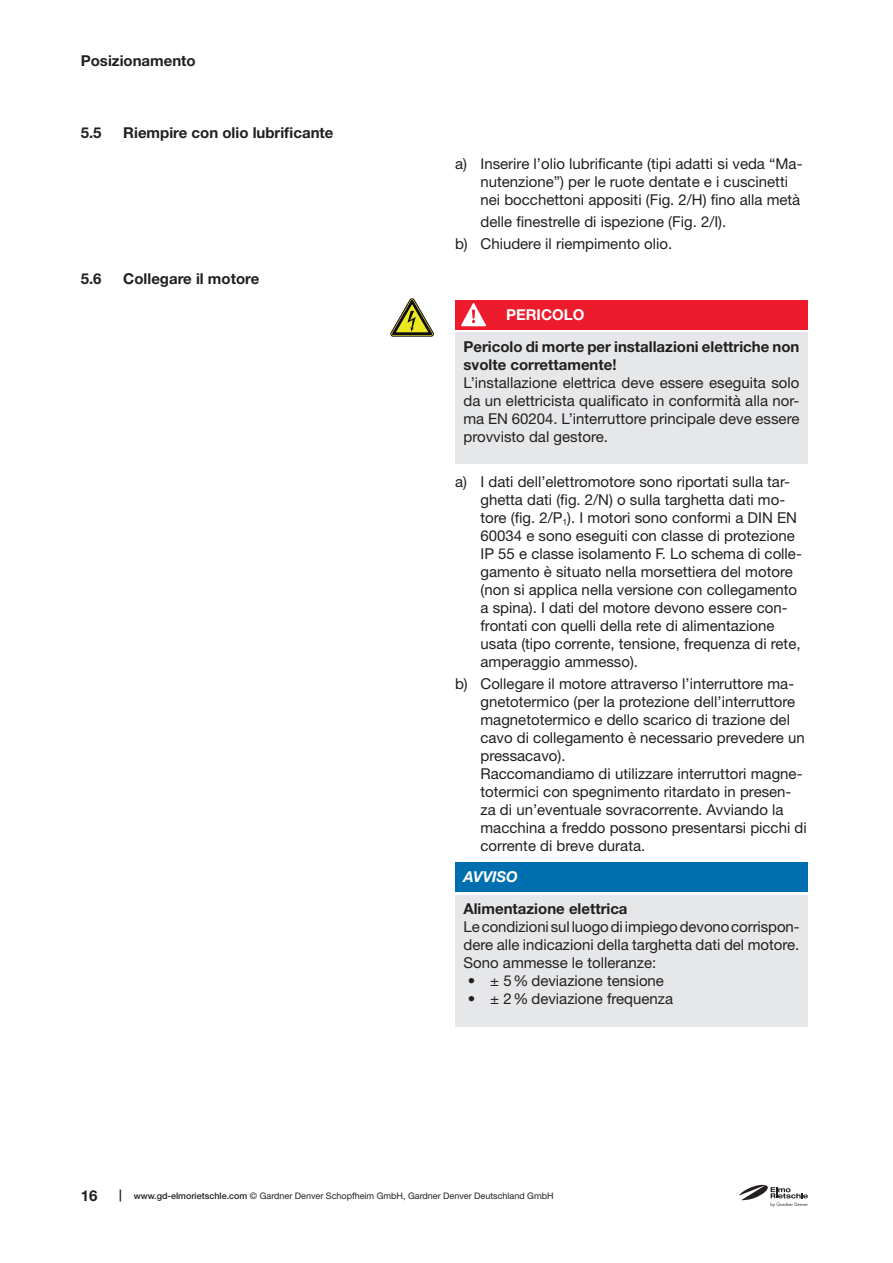
<style>
.page{position:relative;width:893px;height:1263px;background:#fff}
.page>*{position:absolute;margin:0;border:0;box-sizing:border-box;transform-origin:0 0}
.t1{font:15px/18px "Helvetica Neue LT Pro";color:#231f20}
.t2{font:700 15px/18px "Helvetica Neue LT Pro";color:#231f20}
.t3{font:700 15px "Helvetica Neue LT Pro";color:#fff}
.t4{font:italic 700 15px "Helvetica Neue LT Pro";color:#fff}
.t5{font:9px "Helvetica Neue LT Pro";color:#231f20}
.s1{font-weight:700;font-size:12px}
.s2{font-weight:500}
</style>
<div class="page">
<svg style="left:739px;top:1184px;width:69px;height:23px"></svg>
<svg style="left:390px;top:298px;width:44px;height:38px"></svg>
<div style="left:455px;top:300px;width:353px;height:29px;background:#ee1b2c"></div>
<svg style="left:461px;top:303px;width:25px;height:23px"></svg>
<div style="left:455px;top:332px;width:353px;height:132px;background:#e6e7e9"></div>
<div style="left:455px;top:862px;width:353px;height:30px;background:#006faf"></div>
<div style="left:455px;top:895px;width:353px;height:132px;background:#e6e7e9"></div>
<p class="t2" style="left:81px;top:51px;width:116px">Posizionamento</p>
<p class="t2" style="left:81px;top:124px;width:22px">5.5</p>
<p class="t2" style="left:123px;top:124px;width:212px">Riempire con olio lubrificante</p>
<p class="t2" style="left:81px;top:269px;width:22px">5.6</p>
<p class="t2" style="left:123px;top:269px;width:138px">Collegare il motore</p>
<p class="t1" style="left:480px;top:154px;width:323px;text-indent:-26px">a) Inserire l’olio lubrificante (tipi adatti si veda “Ma&shy;nutenzione”) per le ruote dentate e i cuscinetti nei bocchettoni appositi (Fig. 2/H) fino alla metà</p>
<p class="t1" style="left:455px;top:210px;width:273px;line-height:22.2px;text-indent:26px">delle finestrelle di ispezione (Fig. 2/I). b) Chiudere il riempimento olio.</p>
<p class="t3" style="left:506px;top:305px;width:80px">PERICOLO</p>
<p class="t2" style="left:463px;top:337px;width:337px">Pericolo di morte per installazioni elettriche non svolte correttamente!</p>
<p class="t1" style="left:463px;top:373px;width:337px;text-align:justify">L’installazione elettrica deve essere eseguita solo da un elettricista qualificato in conformità alla nor&shy;ma EN 60204. L’interruttore principale deve essere provvisto dal gestore.</p>
<p class="t1" style="left:480px;top:472px;width:323px;text-indent:-26px">a) I dati dell’elettromotore sono riportati sulla tar&shy;ghetta dati (fig. 2/N) o sulla targhetta dati mo&shy;tore (fig. 2/P<sub>1</sub>). I motori sono conformi a DIN EN 60034 e sono eseguiti con classe di protezione IP 55 e classe isolamento F. Lo schema di colle&shy;gamento è situato nella morsettiera del motore (non si applica nella versione con collegamento a spina). I dati del motore devono essere con&shy;frontati con quelli della rete di alimentazione usata (tipo corrente, tensione, frequenza di rete, amperaggio ammesso).</p>
<p class="t1" style="left:480px;top:674px;width:328px;text-indent:-26px">b) Collegare il motore attraverso l’interruttore ma&shy;gnetotermico (per la protezione dell’interruttore magnetotermico e dello scarico di trazione del cavo di collegamento è necessario prevedere un pressacavo).<br>Raccomandiamo di utilizzare interruttori magne&shy;totermici con spegnimento ritardato in presen&shy;za di un’eventuale sovracorrente. Avviando la macchina a freddo possono presentarsi picchi di corrente di breve durata.</p>
<p class="t4" style="left:463px;top:868px;width:56px">AVVISO</p>
<p class="t2" style="left:463px;top:900px;width:166px">Alimentazione elettrica</p>
<p class="t1" style="left:463px;top:918px;width:338px;text-align:justify">Le condizioni sul luogo di impiego devono corrispon&shy;dere alle indicazioni della targhetta dati del motore.<br>Sono ammesse le tolleranze:</p>
<p class="t1" style="left:468px;top:972px;width:198px">• ± 5% deviazione tensione</p>
<p class="t1" style="left:468px;top:990px;width:207px">• ± 2% deviazione frequenza</p>
<p class="t2" style="left:81px;top:1187px;width:18px">16</p>
<p class="t5" style="left:119px;top:1191px;width:436px"><span class="s1">|</span> <span class="s2">www.gd-elmorietschle.com</span> © Gardner Denver Schopfheim GmbH, Gardner Denver Deutschland GmbH</p>
</div>
